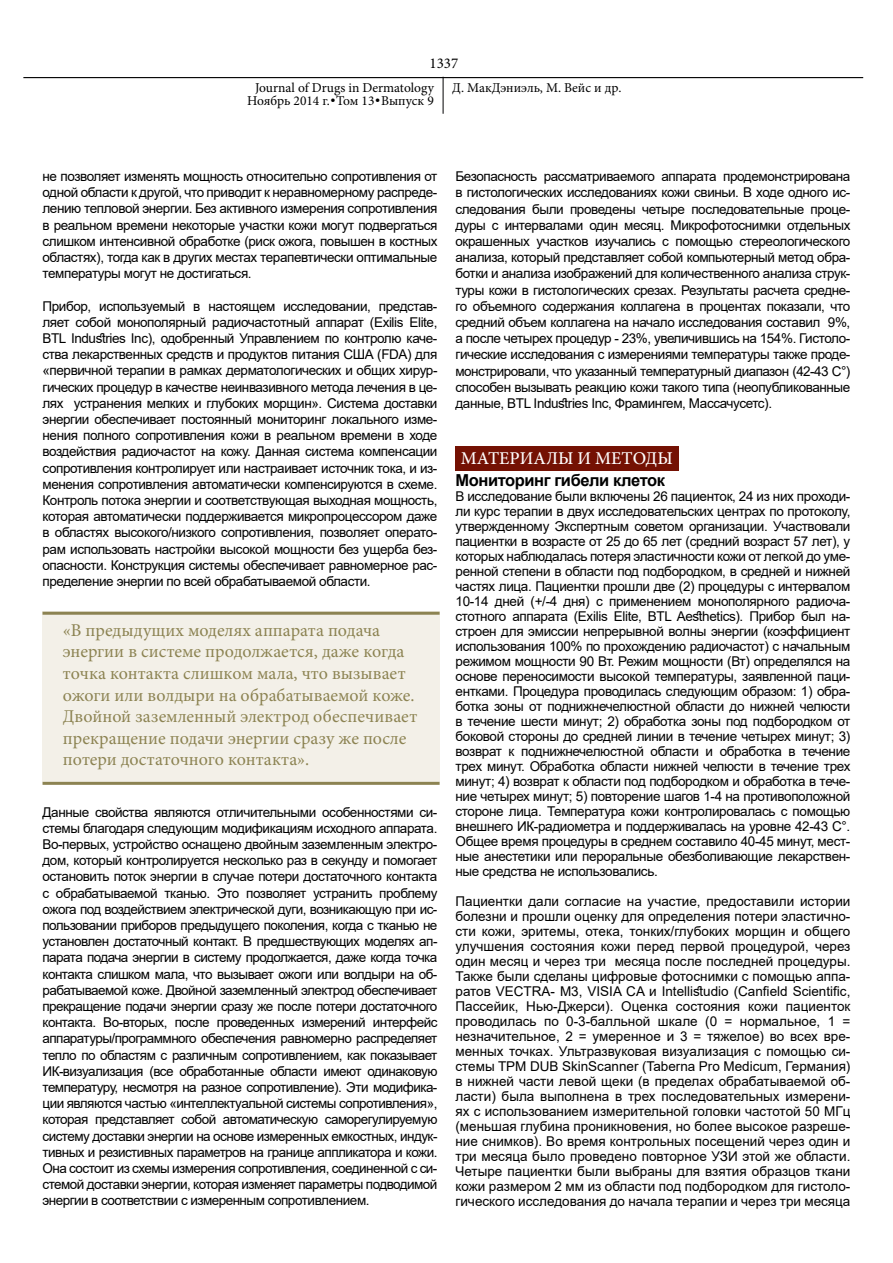
<style>
.page{position:relative;width:893px;height:1263px;background:#fff}
.page>*{position:absolute;margin:0;border:0;box-sizing:border-box;transform-origin:0 0}
.t1{font:18px/21.6px "Minion Pro";color:#8c8352}
.t2{font:500 18px "Minion Pro";color:#fff}
.t3{font:700 16.5px "Arial";letter-spacing:-.025em;color:#000}
.t4{font:15px "Minion Pro";color:#000}
.t5{font:13.5px/16.2px "Arial";letter-spacing:-.03em;color:#000;text-align:justify}
.t6{font:13.5px/13.5px "Minion Pro";color:#000;text-align:center}
.s1{font-family:"Gotham"}
</style>
<div class="page">
<hr style="left:23px;top:77px;width:840px;height:1px;background:#000">
<hr style="left:443px;top:77px;width:1px;height:37px;background:#020203">
<div style="left:43px;top:611px;width:397px;height:171px;background:#f3f0e8"></div>
<hr style="left:43px;top:612px;width:397px;height:3px;background:#8c8352">
<hr style="left:43px;top:782px;width:397px;height:3px;background:#8c8352">
<div style="left:455px;top:446px;width:224px;height:24px;background:#741103"></div>
<p class="t4" style="left:430px;top:53px;width:30px">1337</p>
<p class="t6" style="left:247px;top:81px;width:188px">Journal of Drugs in Dermatology<br>Ноябрь 2014 г.<span class="s1">•</span>Том 13<span class="s1">•</span>Выпуск 9</p>
<p class="t6" style="left:452px;top:81px;width:171px">Д. МакДэниэль, М. Вейс и др.</p>
<p class="t5" style="left:43px;top:168px;width:396px">не позволяет изменять мощность относительно сопротивления от одной области к другой, что приводит к неравномерному распреде&shy;лению тепловой энергии. Без активного измерения сопротивления в реальном времени некоторые участки кожи могут подвергаться слишком интенсивной обработке (риск ожога, повышен в костных областях), тогда как в других местах терапевтически оптимальные температуры могут не достигаться.</p>
<p class="t5" style="left:43px;top:298px;width:396px">Прибор, используемый в настоящем исследовании, представ&shy;ляет собой монополярный радиочастотный аппарат (Exilis Elite, BTL Industries Inc), одобренный Управлением по контролю каче&shy;ства лекарственных средств и продуктов питания США (FDA) для «первичной терапии в рамках дерматологических и общих хирур&shy;гических процедур в качестве неинвазивного метода лечения в це&shy;лях устранения мелких и глубоких морщин». Система доставки энергии обеспечивает постоянный мониторинг локального изме&shy;нения полного сопротивления кожи в реальном времени в ходе воздействия радиочастот на кожу. Данная система компенсации сопротивления контролирует или настраивает источник тока, и из&shy;менения сопротивления автоматически компенсируются в схеме.<br>Контроль потока энергии и соответствующая выходная мощность, которая автоматически поддерживается микропроцессором даже в областях высокого/низкого сопротивления, позволяет операто&shy;рам использовать настройки высокой мощности без ущерба без&shy;опасности. Конструкция системы обеспечивает равномерное рас&shy;пределение энергии по всей обрабатываемой области.</p>
<p class="t1" style="left:63px;top:619px;width:356px">«В предыдущих моделях аппарата подача энергии в системе продолжается, даже когда точка контакта слишком мала, что вызывает ожоги или волдыри на обрабатываемой коже.<br>Двойной заземленный электрод обеспечивает прекращение подачи энергии сразу же после потери достаточного контакта».</p>
<p class="t5" style="left:43px;top:804px;width:396px">Данные свойства являются отличительными особенностями си&shy;стемы благодаря следующим модификациям исходного аппарата.<br>Во-первых, устройство оснащено двойным заземленным электро&shy;дом, который контролируется несколько раз в секунду и помогает остановить поток энергии в случае потери достаточного контакта с обрабатываемой тканью. Это позволяет устранить проблему ожога под воздействием электрической дуги, возникающую при ис&shy;пользовании приборов предыдущего поколения, когда с тканью не установлен достаточный контакт. В предшествующих моделях ап&shy;парата подача энергии в систему продолжается, даже когда точка контакта слишком мала, что вызывает ожоги или волдыри на об&shy;рабатываемой коже. Двойной заземленный электрод обеспечивает прекращение подачи энергии сразу же после потери достаточного контакта. Во-вторых, после проведенных измерений интерфейс аппаратуры/программного обеспечения равномерно распределяет тепло по областям с различным сопротивлением, как показывает ИК-визуализация (все обработанные области имеют одинаковую температуру, несмотря на разное сопротивление). Эти модифика&shy;ции являются частью «интеллектуальной системы сопротивления», которая представляет собой автоматическую саморегулируемую систему доставки энергии на основе измеренных емкостных, индук&shy;тивных и резистивных параметров на границе аппликатора и кожи.<br>Она состоит из схемы измерения сопротивления, соединенной с си&shy;стемой доставки энергии, которая изменяет параметры подводимой энергии в соответствии с измеренным сопротивлением.</p>
<p class="t5" style="left:455px;top:168px;width:396px">Безопасность рассматриваемого аппарата продемонстрирована в гистологических исследованиях кожи свиньи. В ходе одного ис&shy;следования были проведены четыре последовательные проце&shy;дуры с интервалами один месяц. Микрофотоснимки отдельных окрашенных участков изучались с помощью стереологического анализа, который представляет собой компьютерный метод обра&shy;ботки и анализа изображений для количественного анализа струк&shy;туры кожи в гистологических срезах. Результаты расчета средне&shy;го объемного содержания коллагена в процентах показали, что средний объем коллагена на начало исследования составил 9%, а после четырех процедур - 23%, увеличившись на 154%. Гистоло&shy;гические исследования с измерениями температуры также проде&shy;монстрировали, что указанный температурный диапазон (42-43 C°) способен вызывать реакцию кожи такого типа (неопубликованные данные, BTL Industries Inc, Фрамингем, Массачусетс).</p>
<h1 class="t2" style="left:461px;top:446px;width:213px">МАТЕРИАЛЫ И МЕТОДЫ</h1>
<p class="t3" style="left:455px;top:468px;width:211px">Мониторинг гибели клеток</p>
<p class="t5" style="left:455px;top:488px;width:396px;line-height:15px">В исследование были включены 26 пациенток, 24 из них проходи&shy;ли курс терапии в двух исследовательских центрах по протоколу, утвержденному Экспертным советом организации. Участвовали пациентки в возрасте от 25 до 65 лет (средний возраст 57 лет), у которых наблюдалась потеря эластичности кожи от легкой до уме&shy;ренной степени в области под подбородком, в средней и нижней частях лица. Пациентки прошли две (2) процедуры с интервалом 10-14 дней (+/-4 дня) с применением монополярного радиоча&shy;стотного аппарата (Exilis Elite, BTL Aesthetics). Прибор был на&shy;строен для эмиссии непрерывной волны энергии (коэффициент использования 100% по прохождению радиочастот) с начальным режимом мощности 90 Вт. Режим мощности (Вт) определялся на основе переносимости высокой температуры, заявленной паци&shy;ентками. Процедура проводилась следующим образом: 1) обра&shy;ботка зоны от поднижнечелюстной области до нижней челюсти в течение шести минут; 2) обработка зоны под подбородком от боковой стороны до средней линии в течение четырех минут; 3) возврат к поднижнечелюстной области и обработка в течение трех минут. Обработка области нижней челюсти в течение трех минут; 4) возврат к области под подбородком и обработка в тече&shy;ние четырех минут; 5) повторение шагов 1-4 на противоположной стороне лица. Температура кожи контролировалась с помощью внешнего ИК-радиометра и поддерживалась на уровне 42-43 C°.<br>Общее время процедуры в среднем составило 40-45 минут, мест&shy;ные анестетики или пероральные обезболивающие лекарствен&shy;ные средства не использовались.</p>
<p class="t5" style="left:455px;top:893px;width:396px;line-height:15px">Пациентки дали согласие на участие, предоставили истории болезни и прошли оценку для определения потери эластично&shy;сти кожи, эритемы, отека, тонких/глубоких морщин и общего улучшения состояния кожи перед первой процедурой, через один месяц и через три месяца после последней процедуры.<br>Также были сделаны цифровые фотоснимки с помощью аппа&shy;ратов VECTRA- M3, VISIA CA и Intellistudio (Canfield Scientific, Пассейик, Нью-Джерси). Оценка состояния кожи пациенток проводилась по 0-3-балльной шкале (0 = нормальное, 1 = незначительное, 2 = умеренное и 3 = тяжелое) во всех вре&shy;менных точках. Ультразвуковая визуализация с помощью си&shy;стемы TPM DUB SkinScanner (Taberna Pro Medicum, Германия) в нижней части левой щеки (в пределах обрабатываемой об&shy;ласти) была выполнена в трех последовательных измерени&shy;ях с использованием измерительной головки частотой 50 МГц (меньшая глубина проникновения, но более высокое разреше&shy;ние снимков). Во время контрольных посещений через один и три месяца было проведено повторное УЗИ этой же области.<br>Четыре пациентки были выбраны для взятия образцов ткани кожи размером 2 мм из области под подбородком для гистоло&shy;гического исследования до начала терапии и через три месяца</p>
</div>
